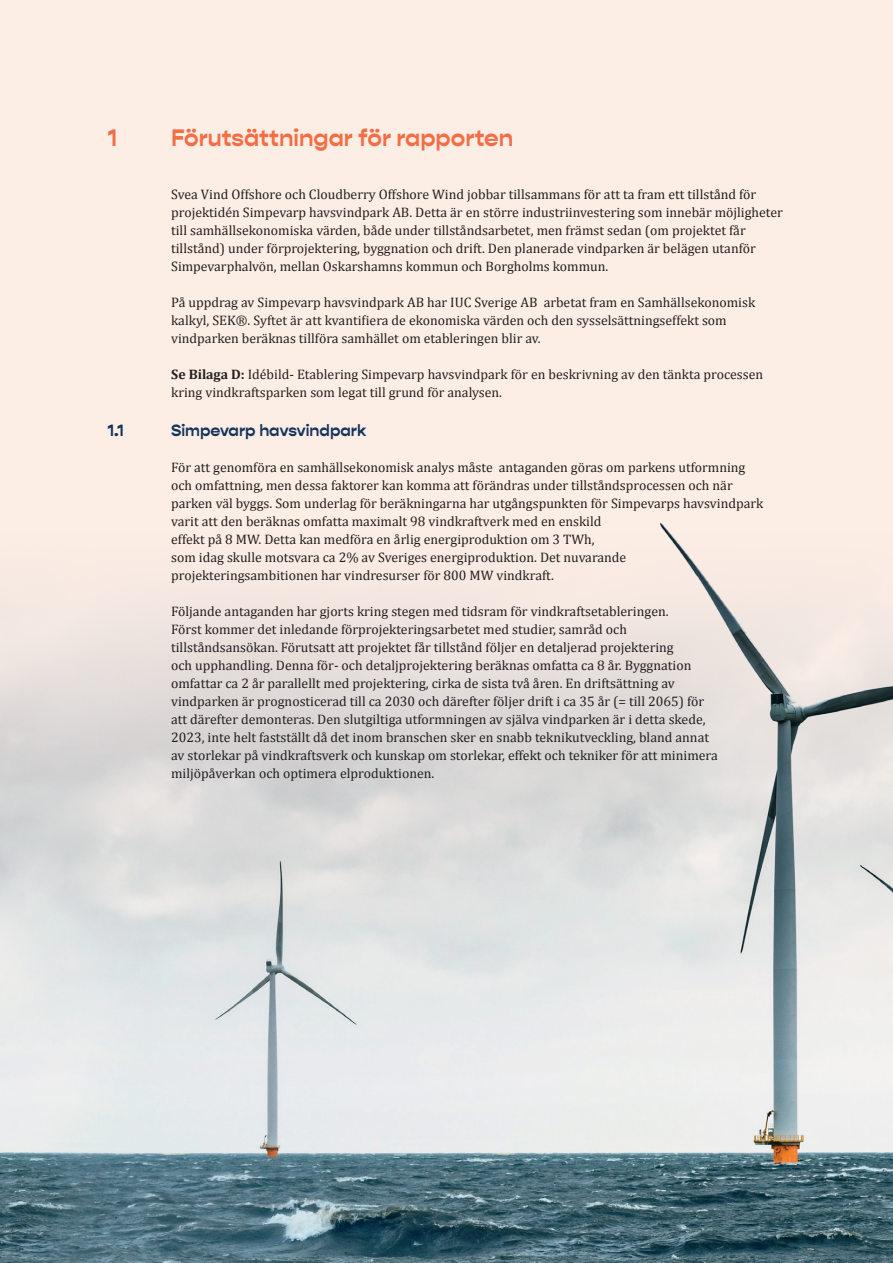
<style>
.page{position:relative;width:893px;height:1263px;background:#fdeee5}
.page>*{position:absolute;margin:0;border:0;box-sizing:border-box;transform-origin:0 0}
.t1{font:700 24px "Gopher";color:#f36d45}
.t2{font:700 16.5px "Gopher";color:#15345d}
.t3{font:13.8px/18px "Cambria";color:#231f20}
.s1{font-weight:700}
</style>
<div class="page">
<img style="left:0;top:522px;width:893px;height:741px">
<h1 class="t1" style="left:107px;top:124px;width:11px">1</h1>
<h1 class="t1" style="left:171px;top:124px;width:344px">Förutsättningar för rapporten</h1>
<p class="t3" style="left:171px;top:186px;width:613px">Svea Vind Offshore och Cloudberry Offshore Wind jobbar tillsammans för att ta fram ett tillstånd för projektidén Simpevarp havsvindpark AB. Detta är en större industriinvestering som innebär möjligheter till samhällsekonomiska värden, både under tillståndsarbetet, men främst sedan (om projektet får tillstånd) under förprojektering, byggnation och drift. Den planerade vindparken är belägen utanför Simpevarphalvön, mellan Oskarshamns kommun och Borgholms kommun.</p>
<p class="t3" style="left:171px;top:294px;width:586px">På uppdrag av Simpevarp havsvindpark AB har IUC Sverige AB arbetat fram en Samhällsekonomisk kalkyl, SEK®. Syftet är att kvantifiera de ekonomiska värden och den sysselsättningseffekt som vindparken beräknas tillföra samhället om etableringen blir av.</p>
<p class="t3" style="left:171px;top:366px;width:594px"><span class="s1">Se Bilaga D:</span> Idébild- Etablering Simpevarp havsvindpark för en beskrivning av den tänkta processen kring vindkraftsparken som legat till grund för analysen.</p>
<p class="t2" style="left:107px;top:421px;width:18px">1.1</p>
<p class="t2" style="left:171px;top:421px;width:197px">Simpevarp havsvindpark</p>
<p class="t3" style="left:171px;top:459px;width:594px">För att genomföra en samhällsekonomisk analys måste antaganden göras om parkens utformning och omfattning, men dessa faktorer kan komma att förändras under tillståndsprocessen och när parken väl byggs. Som underlag för beräkningarna har utgångspunkten för Simpevarps havsvindpark varit att den beräknas omfatta maximalt 98 vindkraftverk med en enskild<br>effekt på 8 MW. Detta kan medföra en årlig energiproduktion om 3 TWh,<br>som idag skulle motsvara ca 2% av Sveriges energiproduktion. Det nuvarande projekteringsambitionen har vindresurser för 800 MW vindkraft.</p>
<p class="t3" style="left:171px;top:603px;width:548px">Följande antaganden har gjorts kring stegen med tidsram för vindkraftsetableringen.<br>Först kommer det inledande förprojekteringsarbetet med studier, samråd och tillståndsansökan. Förutsatt att projektet får tillstånd följer en detaljerad projektering<br>och upphandling. Denna för- och detaljprojektering beräknas omfatta ca 8 år. Byggnation omfattar ca 2 år parallellt med projektering, cirka de sista två åren. En driftsättning av vindparken är prognosticerad till ca 2030 och därefter följer drift i ca 35 år (= till 2065) för att därefter demonteras. Den slutgiltiga utformningen av själva vindparken är i detta skede, 2023, inte helt fastställt då det inom branschen sker en snabb teknikutveckling, bland annat av storlekar på vindkraftsverk och kunskap om storlekar, effekt och tekniker för att minimera miljöpåverkan och optimera elproduktionen.</p>
</div>
